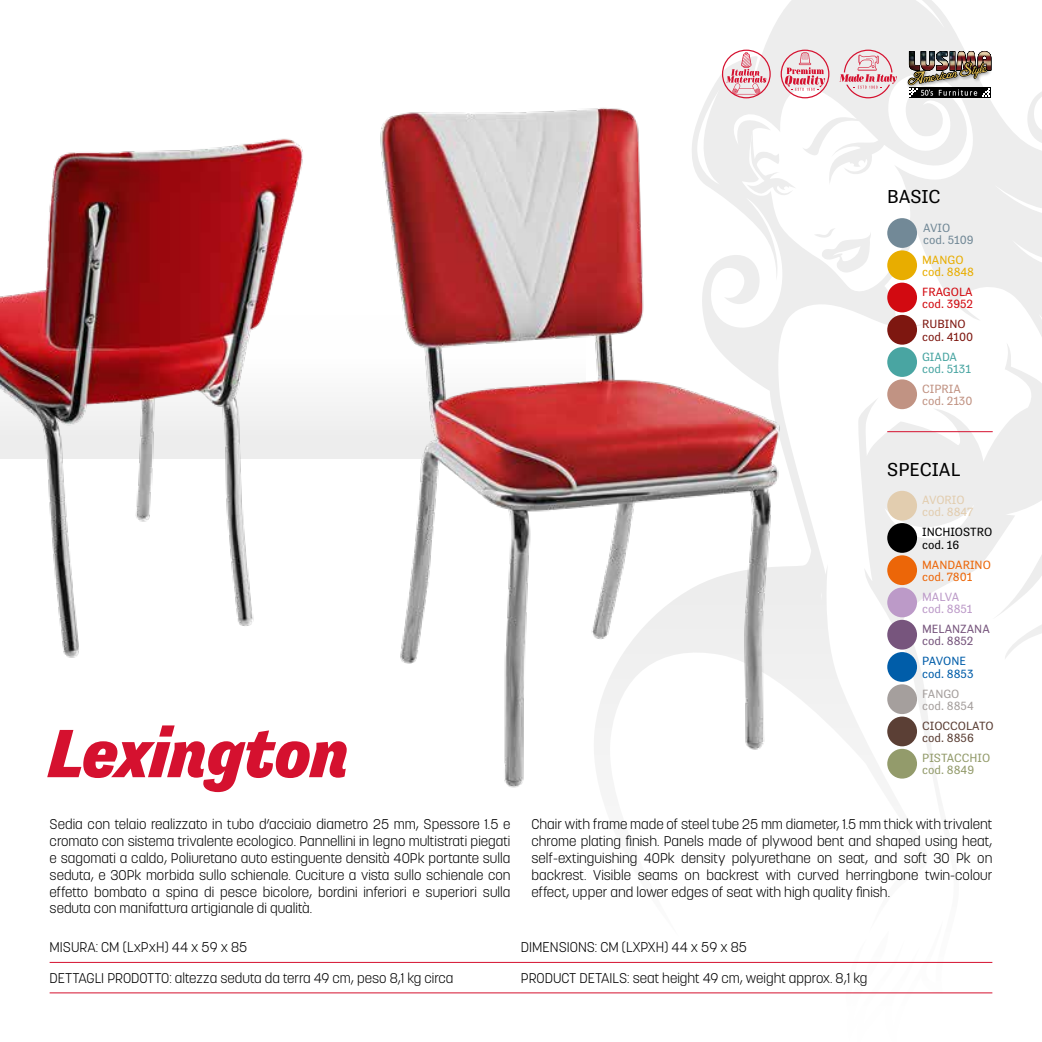
<style>
.page{position:relative;width:1042px;height:1042px;background:#fff}
.page>*{position:absolute;margin:0;border:0;box-sizing:border-box;transform-origin:0 0}
.t1{font:italic 900 70px "Tenso";color:#d5112f}
.t2{font:19.25px "Tenso";color:#000}
.t3{font:300 14px/16.8px "Korolev";color:#000;text-align:justify}
.t4{font:12.25px/12.2px "Tenso";color:#5b3f35}
.t5{font:12.25px/12.2px "Tenso";color:#939b6b}
.t6{font:12.25px/12.2px "Tenso";color:#ec6608}
.t7{font:12.25px/12.2px "Tenso";color:#77557d}
.t8{font:12.25px/12.2px "Tenso";color:#000}
.t9{font:12.25px/12.2px "Tenso";color:#d20a11}
.t10{font:12.25px/12.2px "Tenso";color:#e2cdaf}
.t11{font:12.25px/12.2px "Tenso";color:#005da9}
.t12{font:12.25px/12.2px "Tenso";color:#7e1710}
.t13{font:12.25px/12.2px "Tenso";color:#c19383}
.t14{font:12.25px/12.2px "Tenso";color:#e8ad00}
.t15{font:12.25px/12.2px "Tenso";color:#a59f9d}
.t16{font:12.25px/12.2px "Tenso";color:#bc9ac8}
.t17{font:12.25px/12.2px "Tenso";color:#49a5a2}
.t18{font:12.25px/12.2px "Tenso";color:#728997}
</style>
<div class="page">
<div style="left:0;top:315px;width:585px;height:144px;background:#f8f8f8"></div>
<svg style="left:743px;top:0;width:299px;height:780px"></svg>
<svg style="left:992px;top:485px;width:50px;height:134px"></svg>
<img style="left:0;top:138px;width:303px;height:520px">
<img style="left:380px;top:63px;width:409px;height:725px">
<img style="left:907px;top:50px;width:84px;height:50px">
<hr style="left:50px;top:962px;width:471px;height:1px;background:#d5112f">
<hr style="left:521px;top:962px;width:471px;height:1px;background:#d5112f">
<hr style="left:50px;top:992px;width:471px;height:1px;background:#d5112f">
<hr style="left:521px;top:992px;width:471px;height:1px;background:#d5112f">
<svg style="left:780px;top:50px;width:49px;height:48px;background:#e9bcc3"></svg>
<svg style="left:839px;top:50px;width:58px;height:48px;background:#e9c8cd"></svg>
<svg style="left:722px;top:50px;width:49px;height:48px"></svg>
<div style="left:887px;top:555px;width:30px;height:30px;background:#ec6608;border-radius:50%"></div>
<div style="left:887px;top:620px;width:30px;height:29px;background:#77557d;border-radius:50%"></div>
<div style="left:887px;top:218px;width:30px;height:30px;background:#728997;border-radius:50%"></div>
<div style="left:887px;top:250px;width:30px;height:30px;background:#e8ad00;border-radius:50%"></div>
<div style="left:887px;top:684px;width:30px;height:30px;background:#a59f9d;border-radius:50%"></div>
<div style="left:887px;top:283px;width:30px;height:29px;background:#d20a11;border-radius:50%"></div>
<div style="left:887px;top:491px;width:30px;height:29px;background:#e2cdaf;border-radius:50%"></div>
<div style="left:887px;top:652px;width:30px;height:30px;background:#005da9;border-radius:50%"></div>
<div style="left:887px;top:523px;width:30px;height:30px;background:#000;border-radius:50%"></div>
<div style="left:887px;top:587px;width:30px;height:30px;background:#bc9ac8;border-radius:50%"></div>
<div style="left:887px;top:716px;width:30px;height:30px;background:#5b3f35;border-radius:50%"></div>
<div style="left:887px;top:749px;width:30px;height:29px;background:#939b6b;border-radius:50%"></div>
<div style="left:887px;top:315px;width:30px;height:30px;background:#7e1710;border-radius:50%"></div>
<div style="left:887px;top:347px;width:30px;height:30px;background:#49a5a2;border-radius:50%"></div>
<div style="left:887px;top:379px;width:30px;height:30px;background:#c19383;border-radius:50%"></div>
<hr style="left:887px;top:431px;width:105px;height:1px;background:#d5112f">
<h2 class="t2" style="left:887px;top:186px;width:55px">BASIC</h2>
<p class="t18" style="left:923px;top:221px;width:52px">AVIO cod. 5109</p>
<p class="t14" style="left:922px;top:253px;width:53px">MANGO cod. 8848</p>
<p class="t9" style="left:922px;top:286px;width:53px">FRAGOLA cod. 3952</p>
<p class="t12" style="left:922px;top:318px;width:53px">RUBINO cod. 4100</p>
<p class="t17" style="left:922px;top:350px;width:50px">GIADA cod. 5131</p>
<p class="t13" style="left:922px;top:382px;width:52px">CIPRIA cod. 2130</p>
<h2 class="t2" style="left:887px;top:458px;width:75px">SPECIAL</h2>
<p class="t10" style="left:922px;top:494px;width:53px">AVORIO cod. 8847</p>
<p class="t8" style="left:922px;top:526px;width:72px">INCHIOSTRO cod. 16</p>
<p class="t6" style="left:922px;top:558px;width:70px">MANDARINO cod. 7801</p>
<p class="t16" style="left:922px;top:590px;width:52px">MALVA cod. 8851</p>
<p class="t7" style="left:922px;top:623px;width:69px">MELANZANA cod. 8852</p>
<p class="t11" style="left:922px;top:655px;width:53px">PAVONE cod. 8853</p>
<p class="t15" style="left:922px;top:687px;width:53px">FANGO cod. 8854</p>
<p class="t4" style="left:922px;top:719px;width:73px">CIOCCOLATO cod. 8856</p>
<p class="t5" style="left:922px;top:752px;width:70px">PISTACCHIO cod. 8849</p>
<h1 class="t1" style="left:49px;top:713px;width:302px">Lexington</h1>
<p class="t3" style="left:50px;top:816px;width:462px">Sedia con telaio realizzato in tubo d’acciaio diametro 25 mm, Spessore 1.5 e cromato con sistema trivalente ecologico. Pannellini in legno multistrati piegati e sagomati a caldo, Poliuretano auto estinguente densità 40Pk portante sulla seduta, e 30Pk morbida sullo schienale. Cuciture a vista sullo schienale con effetto bombato a spina di pesce bicolore, bordini inferiori e superiori sulla seduta con manifattura artigianale di qualità.</p>
<p class="t3" style="left:531px;top:816px;width:462px">Chair with frame made of steel tube 25 mm diameter, 1.5 mm thick with trivalent chrome plating finish. Panels made of plywood bent and shaped using heat, self-extinguishing 40Pk density polyurethane on seat, and soft 30 Pk on backrest. Visible seams on backrest with curved herringbone twin-colour effect, upper and lower edges of seat with high quality finish.</p>
<p class="t3" style="left:50px;top:939px;width:199px">MISURA: CM (LxPxH) 44 x 59 x 85</p>
<p class="t3" style="left:521px;top:939px;width:227px">DIMENSIONS: CM (LXPXH) 44 x 59 x 85</p>
<p class="t3" style="left:50px;top:969px;width:405px">DETTAGLI PRODOTTO: altezza seduta da terra 49 cm, peso 8,1 kg circa</p>
<p class="t3" style="left:521px;top:969px;width:348px">PRODUCT DETAILS: seat height 49 cm, weight approx. 8,1 kg</p>
</div>
